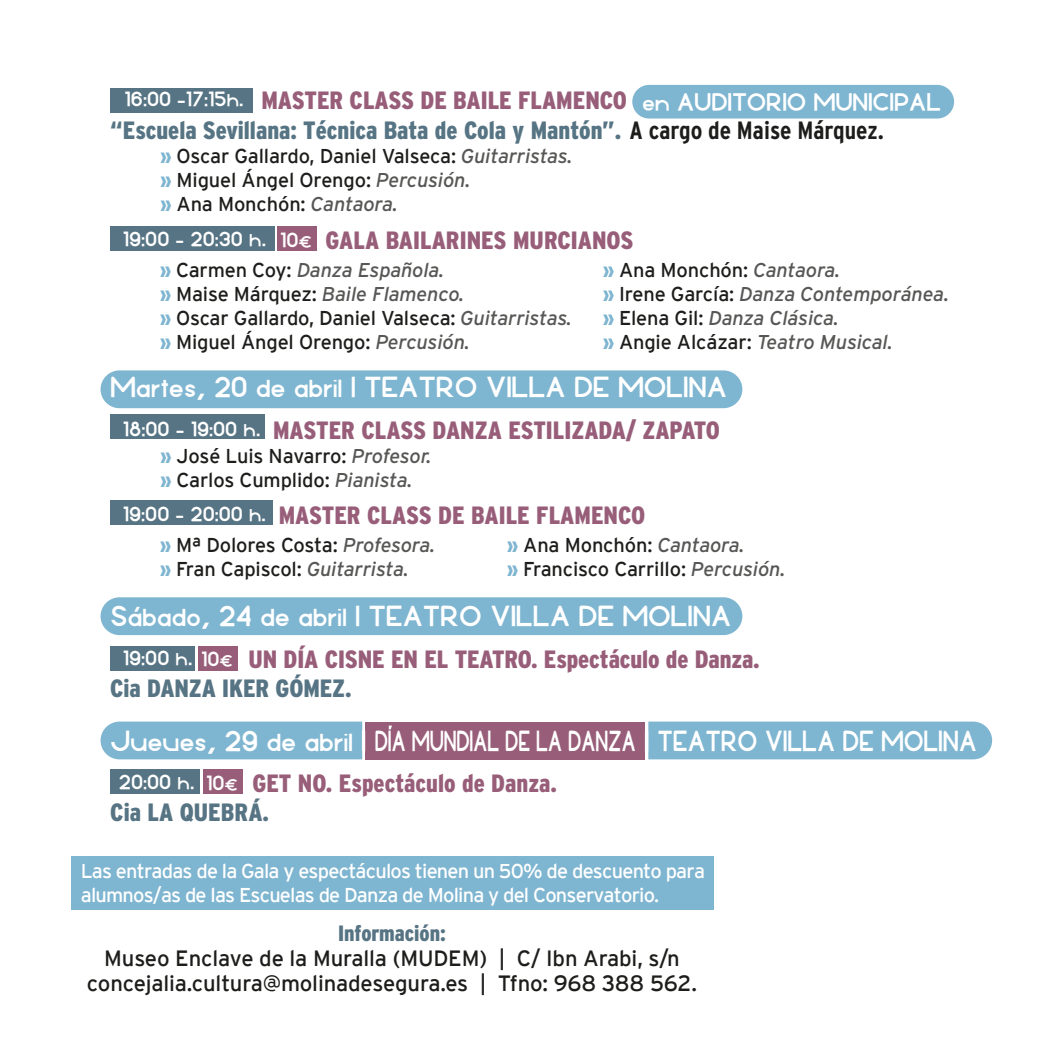
<style>
.page{position:relative;width:1063px;height:1063px;background:#fff}
.page>*{position:absolute;margin:0;border:0;box-sizing:border-box;transform-origin:0 0}
.t1{font:700 35px "Luam";letter-spacing:-.01em;color:#fff}
.t2{font:700 30px "Luam";letter-spacing:-.01em;color:#fff}
.t3{font:700 27.5px "Luam";color:#fff}
.t4{font:900 condensed 25px "Interstate";color:#985e79}
.t5{font:900 condensed 25px/30px "Interstate";color:#567483}
.t6{font:700 25px "Luam";color:#fff}
.t7{font:22px/24.8px "Interstate";letter-spacing:-.005em;color:#1d1d1b;text-align:center}
.t8{font:900 condensed 22px "Interstate";letter-spacing:-.005em;color:#567483}
.t9{font:20px/24px "Interstate";letter-spacing:-.005em;color:#1d1d1b}
.t10{font:20px/24px "Interstate";letter-spacing:-.04em;color:#fff}
.t11{font:italic 20px/24px "Interstate";letter-spacing:-.005em;color:#575756}
.s1{font-family:"Luam";font-weight:700;font-stretch:normal;color:#fff}
.s2{color:#985e79}
.s3{font-weight:700;color:#1d1d1b}
.s4{font-weight:900;font-stretch:condensed;color:#7eb5d0}
.s5{font-style:italic;color:#575756}
.s6{font-size:20px}
.s7{font-weight:900;font-style:normal;font-stretch:condensed;color:#7eb5d0}
.s8{font-style:normal;color:#1d1d1b}
</style>
<div class="page">
<div style="left:101px;top:370px;width:641px;height:38px;background:#7eb5d0;border-radius:19px"></div>
<div style="left:101px;top:597px;width:641px;height:38px;background:#7eb5d0;border-radius:19px"></div>
<div style="left:101px;top:722px;width:261px;height:37px;background:#7eb5d0"></div>
<div style="left:648px;top:722px;width:344px;height:37px;background:#7eb5d0"></div>
<div style="left:110px;top:88px;width:143px;height:24px;background:#567483"></div>
<div style="left:110px;top:226px;width:164px;height:25px;background:#567483"></div>
<div style="left:110px;top:415px;width:155px;height:24px;background:#567483"></div>
<div style="left:110px;top:501px;width:163px;height:24px;background:#567483"></div>
<div style="left:110px;top:646px;width:85px;height:24px;background:#567483"></div>
<div style="left:111px;top:769px;width:89px;height:25px;background:#567483"></div>
<div style="left:365px;top:722px;width:280px;height:37px;background:#985e79"></div>
<div style="left:632px;top:85px;width:322px;height:34px;background:#7eb5d0;border-radius:17px"></div>
<div style="left:277px;top:226px;width:40px;height:25px;background:#985e79"></div>
<div style="left:198px;top:646px;width:40px;height:24px;background:#985e79"></div>
<div style="left:203px;top:769px;width:39px;height:25px;background:#985e79"></div>
<div style="left:71px;top:857px;width:642px;height:53px;background:#7eb5d0"></div>
<p class="t5" style="left:110px;top:86px;width:775px;text-indent:14px"><span class="s1">16:00 -17:15h.</span> <span class="s2">MASTER CLASS DE BAILE FLAMENCO<br></span>“Escuela Sevillana: Técnica Bata de Cola y Mantón”. <span class="s3">A cargo de Maise Márquez.</span></p>
<p class="t9" style="left:160px;top:144px;width:414px"><span class="s4">»</span> Oscar Gallardo, Daniel Valseca: <span class="s5">Guitarristas. </span><span class="s4">»</span> Miguel Ángel Orengo: <span class="s5">Percusión.<br></span><span class="s4">»</span> Ana Monchón: <span class="s5">Cantaora.</span></p>
<p class="t6" style="left:123px;top:229px;width:145px">19:00 - 20:30 h.</p>
<p class="t4" style="left:326px;top:226px;width:309px">GALA BAILARINES MURCIANOS</p>
<h2 class="t2" style="left:642px;top:90px;width:301px">en AUDITORIO MUNICIPAL</h2>
<p class="t6" style="left:280px;top:230px;width:33px">10<span class="s6">€</span></p>
<p class="t9" style="left:160px;top:258px;width:414px"><span class="s4">»</span> Carmen Coy: <span class="s5">Danza Española.<br></span><span class="s4">»</span> Maise Márquez: <span class="s5">Baile Flamenco.<br></span><span class="s4">»</span> Oscar Gallardo, Daniel Valseca: <span class="s5">Guitarristas. </span><span class="s4">»</span> Miguel Ángel Orengo: <span class="s5">Percusión.</span></p>
<p class="t11" style="left:603px;top:258px;width:348px"><span class="s7">»</span> <span class="s8">Ana Monchón:</span> Cantaora.<br><span class="s7">»</span> <span class="s8">Irene García:</span> Danza Contemporánea. <span class="s7">»</span> <span class="s8">Elena Gil:</span> Danza Clásica.<br><span class="s7">»</span> <span class="s8">Angie Alcázar:</span> Teatro Musical.</p>
<h1 class="t1" style="left:110px;top:373px;width:618px">Martes, 20 de abril | TEATRO VILLA DE MOLINA</h1>
<p class="t4" style="left:123px;top:416px;width:599px"><span class="s1">18:00 - 19:00 h.</span> MASTER CLASS DANZA ESTILIZADA/ ZAPATO</p>
<p class="t9" style="left:160px;top:444px;width:273px"><span class="s4">»</span> José Luis Navarro: <span class="s5">Profesor. </span><span class="s4">»</span> Carlos Cumplido: <span class="s5">Pianista.</span></p>
<p class="t4" style="left:123px;top:502px;width:524px"><span class="s1">19:00 - 20:00 h.</span> MASTER CLASS DE BAILE FLAMENCO</p>
<p class="t9" style="left:160px;top:532px;width:277px"><span class="s4">»</span> Mª Dolores Costa: <span class="s5">Profesora. </span><span class="s4">»</span> Fran Capiscol: <span class="s5">Guitarrista.</span></p>
<p class="t9" style="left:507px;top:532px;width:280px"><span class="s4">»</span> Ana Monchón: <span class="s5">Cantaora.<br></span><span class="s4">»</span> Francisco Carrillo: <span class="s5">Percusión.</span></p>
<h1 class="t1" style="left:110px;top:602px;width:623px">Sabado, 24 de abril | TEATRO VILLA DE MOLINA</h1>
<p class="t6" style="left:123px;top:648px;width:112px">19:00 h. 10<span class="s6">€</span></p>
<p class="t4" style="left:248px;top:645px;width:513px">UN DÍA CISNE EN EL TEATRO. Espectáculo de Danza.</p>
<p class="t5" style="left:110px;top:673px;width:243px">Cia DANZA IKER GÓMEZ.</p>
<h1 class="t1" style="left:110px;top:727px;width:868px">Jueves, 29 de abril | DIA MUNDIAL DE LA DANZA | TEATRO VILLA DE MOLINA</h1>
<p class="t6" style="left:119px;top:772px;width:77px">20:00 h.</p>
<p class="t4" style="left:252px;top:770px;width:306px">GET NO. Espectáculo de Danza.</p>
<p class="t5" style="left:110px;top:797px;width:160px">Cia LA QUEBRÁ.</p>
<h3 class="t3" style="left:134px;top:604px;width:9px">‘</h3>
<p class="t6" style="left:206px;top:773px;width:33px">10<span class="s6">€</span></p>
<p class="t10" style="left:81px;top:858px;width:626px">Las entradas de la Gala y espectáculos tienen un 50% de descuento para alumnos/as de las Escuelas de Danza de Molina y del Conservatorio.</p>
<p class="t8" style="left:338px;top:921px;width:109px">Información:</p>
<p class="t7" style="left:87px;top:946px;width:612px">Museo Enclave de la Muralla (MUDEM) | C/ Ibn Arabi, s/n concejalia.cultura@molinadesegura.es | Tfno: 968 388 562.</p>
</div>
